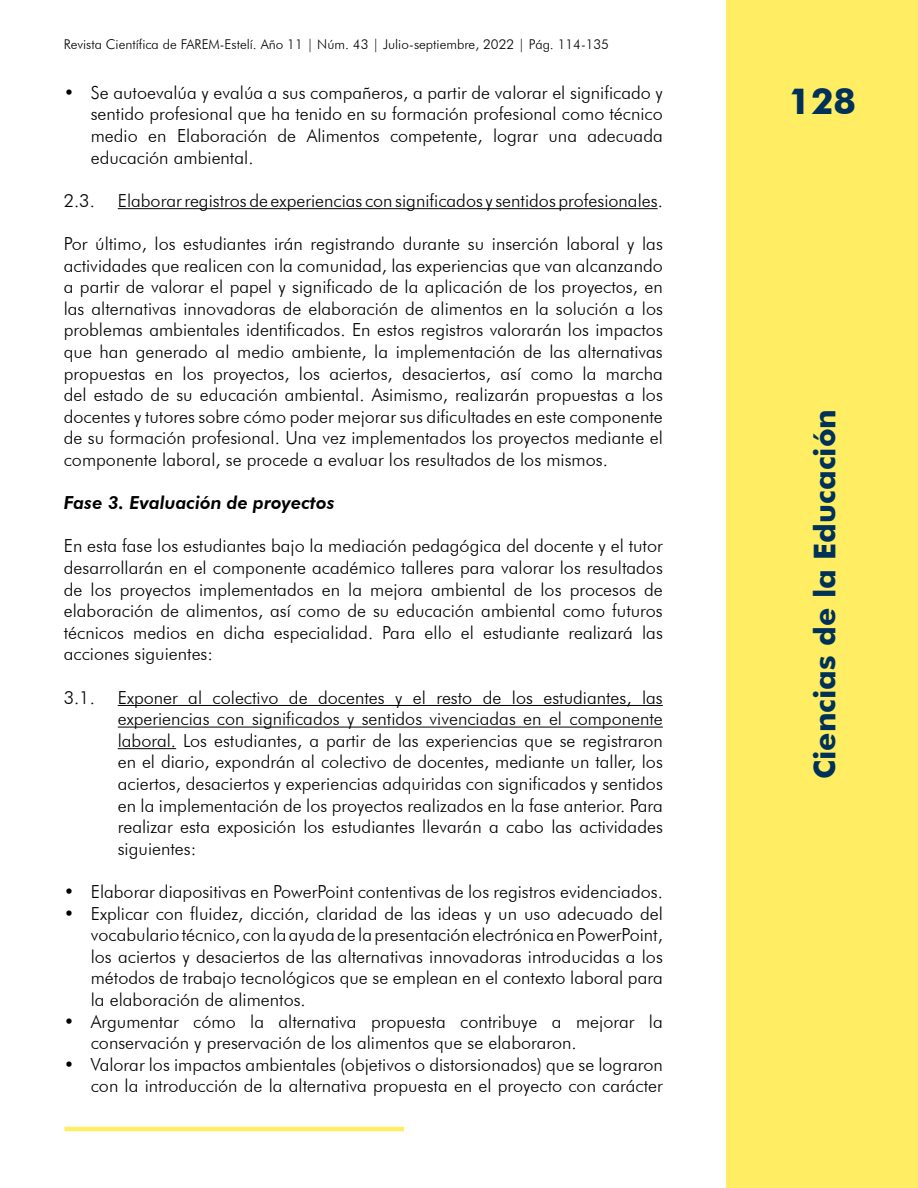
<style>
.page{position:relative;width:918px;height:1188px;background:#fff}
.page>*{position:absolute;margin:0;border:0;box-sizing:border-box;transform-origin:0 0}
.t1{font:700 36px "Futura BT";color:#003158}
.t2{font:700 30px "Futura BT";color:#003158}
.t3{font:300 18px/21.6px "Futura BT";color:#000;text-align:justify}
.t4{font:italic 800 18px "Futura BT";color:#000}
.t5{font:300 13.5px "Futura BT";color:#000}
</style>
<div class="page">
<div style="left:727px;top:0;width:191px;height:1188px;background:#ffee64"></div>
<hr style="left:64px;top:1127px;width:340px;height:4px;background:#ffee64">
<hr style="left:118px;top:208px;width:540px;height:1px;background:#000">
<hr style="left:118px;top:705px;width:545px;height:1px;background:#000">
<hr style="left:118px;top:727px;width:545px;height:1px;background:#000">
<hr style="left:118px;top:748px;width:58px;height:1px;background:#000">
<p class="t5" style="left:64px;top:36px;width:547px">Revista Científica de FAREM-Estelí. Año 11 | Núm. 43 | Julio-septiembre, 2022 | Pág. 114-135</p>
<p class="t3" style="left:91px;top:81px;width:574px;text-indent:-27px">• Se autoevalúa y evalúa a sus compañeros, a partir de valorar el significado y sentido profesional que ha tenido en su formación profesional como técnico medio en Elaboración de Alimentos competente, lograr una adecuada educación ambiental.</p>
<p class="t3" style="left:64px;top:189px;width:33px">2.3.</p>
<p class="t3" style="left:118px;top:189px;width:547px">Elaborar registros de experiencias con significados y sentidos profesionales.</p>
<p class="t3" style="left:64px;top:233px;width:601px">Por último, los estudiantes irán registrando durante su inserción laboral y las actividades que realicen con la comunidad, las experiencias que van alcanzando a partir de valorar el papel y significado de la aplicación de los proyectos, en las alternativas innovadoras de elaboración de alimentos en la solución a los problemas ambientales identificados. En estos registros valorarán los impactos que han generado al medio ambiente, la implementación de las alternativas propuestas en los proyectos, los aciertos, desaciertos, así como la marcha del estado de su educación ambiental. Asimismo, realizarán propuestas a los docentes y tutores sobre cómo poder mejorar sus dificultades en este componente de su formación profesional. Una vez implementados los proyectos mediante el componente laboral, se procede a evaluar los resultados de los mismos.</p>
<p class="t4" style="left:64px;top:492px;width:273px">Fase 3. Evaluación de proyectos</p>
<p class="t3" style="left:64px;top:535px;width:601px">En esta fase los estudiantes bajo la mediación pedagógica del docente y el tutor desarrollarán en el componente académico talleres para valorar los resultados de los proyectos implementados en la mejora ambiental de los procesos de elaboración de alimentos, así como de su educación ambiental como futuros técnicos medios en dicha especialidad. Para ello el estudiante realizará las acciones siguientes:</p>
<p class="t3" style="left:64px;top:686px;width:33px">3.1.</p>
<p class="t3" style="left:118px;top:686px;width:547px">Exponer al colectivo de docentes y el resto de los estudiantes, las experiencias con significados y sentidos vivenciadas en el componente laboral. Los estudiantes, a partir de las experiencias que se registraron en el diario, expondrán al colectivo de docentes, mediante un taller, los aciertos, desaciertos y experiencias adquiridas con significados y sentidos en la implementación de los proyectos realizados en la fase anterior. Para realizar esta exposición los estudiantes llevarán a cabo las actividades siguientes:</p>
<p class="t3" style="left:64px;top:881px;width:601px">• Elaborar diapositivas en PowerPoint contentivas de los registros evidenciados.</p>
<p class="t3" style="left:91px;top:902px;width:574px;text-indent:-27px">• Explicar con fluidez, dicción, claridad de las ideas y un uso adecuado del vocabulario técnico, con la ayuda de la presentación electrónica en PowerPoint, los aciertos y desaciertos de las alternativas innovadoras introducidas a los métodos de trabajo tecnológicos que se emplean en el contexto laboral para la elaboración de alimentos.</p>
<p class="t3" style="left:91px;top:1010px;width:574px;text-indent:-27px">• Argumentar cómo la alternativa propuesta contribuye a mejorar la conservación y preservación de los alimentos que se elaboraron.</p>
<p class="t3" style="left:64px;top:1053px;width:601px;text-align:right">• Valorar los impactos ambientales (objetivos o distorsionados) que se lograron con la introducción de la alternativa propuesta en el proyecto con carácter</p>
<h1 class="t1" style="left:789px;top:79px;width:69px">128</h1>
<h2 class="t2" style="left:807px;top:779px;width:371px;rotate:-90deg">Ciencias de la Educación</h2>
</div>
